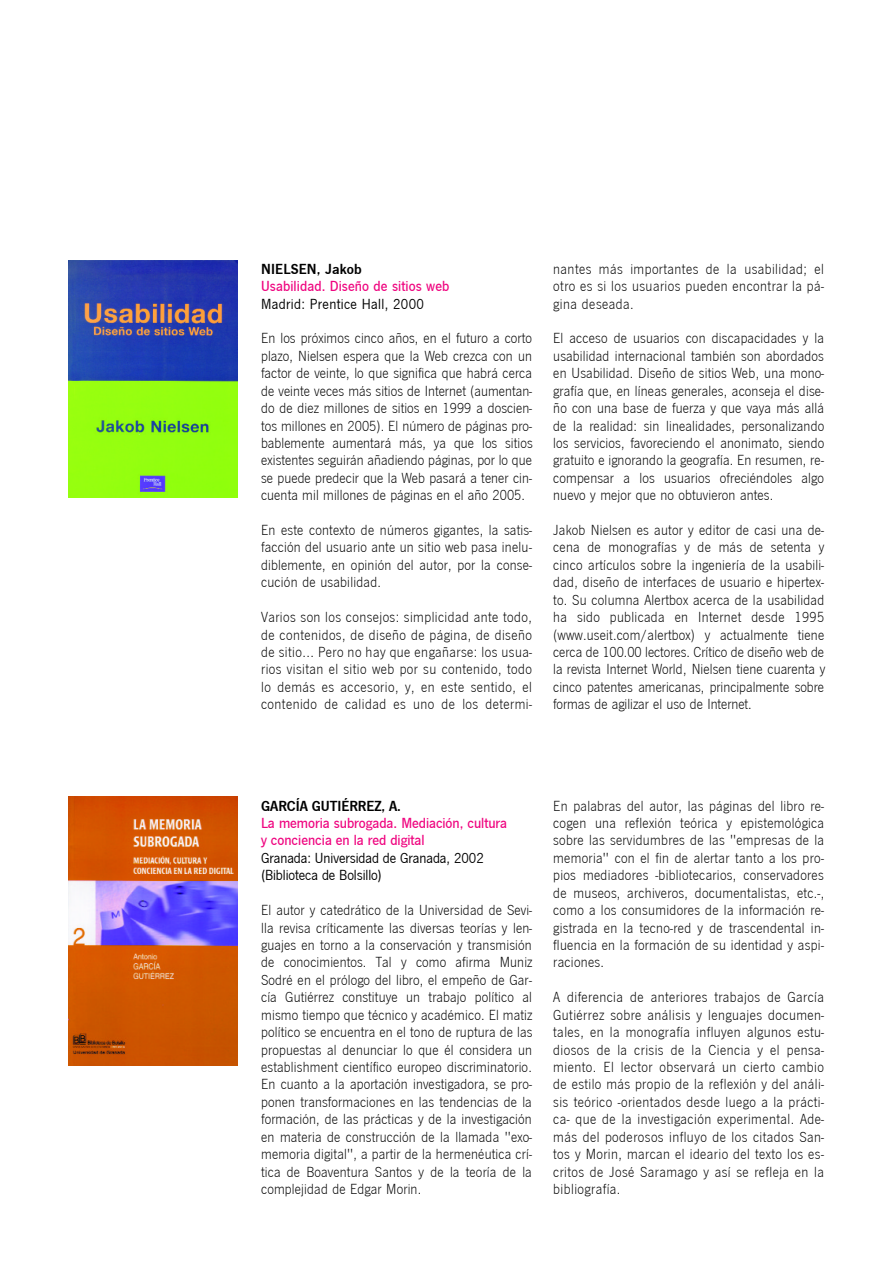
<style>
.page{position:relative;width:893px;height:1263px;background:#fff}
.page>*{position:absolute;margin:0;border:0;box-sizing:border-box;transform-origin:0 0}
.t1{font:15.15px/17.4px "News Got T Lig";letter-spacing:.01em;color:#000;text-align:justify}
.t2{font:15.15px/17.2px "News Got T Med";color:#ef047f}
.t3{font:15.15px/17.2px "News Got T";letter-spacing:-.005em;color:#000}
.t4{font:700 15.15px "News Got T Dem";color:#000}
.t5{font:15.15px "News Got T";letter-spacing:.025em;color:#000}
</style>
<div class="page">
<img style="left:68px;top:260px;width:169px;height:238px">
<img style="left:68px;top:796px;width:169px;height:269px">
<p class="t4" style="left:261px;top:260px;width:102px">NIELSEN, Jakob</p>
<p class="t2" style="left:261px;top:277px;width:190px">Usabilidad. Diseño de sitios web</p>
<p class="t5" style="left:261px;top:295px;width:164px">Madrid: Prentice Hall, 2000</p>
<p class="t1" style="left:261px;top:329px;width:273px">En los próximos cinco años, en el futuro a corto plazo, Nielsen espera que la Web crezca con un factor de veinte, lo que significa que habrá cerca de veinte veces más sitios de Internet (aumentan&shy;do de diez millones de sitios en 1999 a doscien&shy;tos millones en 2005). El número de páginas pro&shy;bablemente aumentará más, ya que los sitios existentes seguirán añadiendo páginas, por lo que se puede predecir que la Web pasará a tener cin&shy;cuenta mil millones de páginas en el año 2005.</p>
<p class="t1" style="left:261px;top:521px;width:272px">En este contexto de números gigantes, la satis&shy;facción del usuario ante un sitio web pasa inelu&shy;diblemente, en opinión del autor, por la conse&shy;cución de usabilidad.</p>
<p class="t1" style="left:261px;top:608px;width:272px">Varios son los consejos: simplicidad ante todo, de contenidos, de diseño de página, de diseño de sitio... Pero no hay que engañarse: los usua&shy;rios visitan el sitio web por su contenido, todo lo demás es accesorio, y, en este sentido, el contenido de calidad es uno de los determi-</p>
<p class="t1" style="left:553px;top:260px;width:272px">nantes más importantes de la usabilidad; el otro es si los usuarios pueden encontrar la pá&shy;gina deseada.</p>
<p class="t1" style="left:553px;top:329px;width:272px">El acceso de usuarios con discapacidades y la usabilidad internacional también son abordados en Usabilidad. Diseño de sitios Web, una mono&shy;grafía que, en líneas generales, aconseja el dise&shy;ño con una base de fuerza y que vaya más allá de la realidad: sin linealidades, personalizando los servicios, favoreciendo el anonimato, siendo gratuito e ignorando la geografía. En resumen, re&shy;compensar a los usuarios ofreciéndoles algo nuevo y mejor que no obtuvieron antes.</p>
<p class="t1" style="left:553px;top:521px;width:274px">Jakob Nielsen es autor y editor de casi una de&shy;cena de monografías y de más de setenta y cinco artículos sobre la ingeniería de la usabili&shy;dad, diseño de interfaces de usuario e hipertex&shy;to. Su columna Alertbox acerca de la usabilidad ha sido publicada en Internet desde 1995 (www.useit.com/alertbox) y actualmente tiene cerca de 100.00 lectores. Crítico de diseño web de la revista Internet World, Nielsen tiene cuarenta y cinco patentes americanas, principalmente sobre formas de agilizar el uso de Internet.</p>
<p class="t4" style="left:261px;top:797px;width:141px">GARCÍA GUTIÉRREZ, A.</p>
<p class="t2" style="left:261px;top:814px;width:247px">La memoria subrogada. Mediación, cultura y conciencia en la red digital</p>
<p class="t3" style="left:261px;top:849px;width:224px">Granada: Universidad de Granada, 2002 (Biblioteca de Bolsillo)</p>
<p class="t1" style="left:261px;top:901px;width:273px">El autor y catedrático de la Universidad de Sevi&shy;lla revisa críticamente las diversas teorías y len&shy;guajes en torno a la conservación y transmisión de conocimientos. Tal y como afirma Muniz Sodré en el prólogo del libro, el empeño de Gar&shy;cía Gutiérrez constituye un trabajo político al mismo tiempo que técnico y académico. El matiz político se encuentra en el tono de ruptura de las propuestas al denunciar lo que él considera un establishment científico europeo discriminatorio.<br>En cuanto a la aportación investigadora, se pro&shy;ponen transformaciones en las tendencias de la formación, de las prácticas y de la investigación en materia de construcción de la llamada "exo&shy;memoria digital", a partir de la hermenéutica crí&shy;tica de Boaventura Santos y de la teoría de la complejidad de Edgar Morin.</p>
<p class="t1" style="left:553px;top:797px;width:272px">En palabras del autor, las páginas del libro re&shy;cogen una reflexión teórica y epistemológica sobre las servidumbres de las "empresas de la memoria" con el fin de alertar tanto a los pro&shy;pios mediadores -bibliotecarios, conservadores de museos, archiveros, documentalistas, etc.-, como a los consumidores de la información re&shy;gistrada en la tecno-red y de trascendental in&shy;fluencia en la formación de su identidad y aspi&shy;raciones.</p>
<p class="t1" style="left:553px;top:988px;width:272px">A diferencia de anteriores trabajos de García Gutiérrez sobre análisis y lenguajes documen&shy;tales, en la monografía influyen algunos estu&shy;diosos de la crisis de la Ciencia y el pensa&shy;miento. El lector observará un cierto cambio de estilo más propio de la reflexión y del análi&shy;sis teórico -orientados desde luego a la prácti&shy;ca- que de la investigación experimental. Ade&shy;más del poderosos influyo de los citados San&shy;tos y Morin, marcan el ideario del texto los es&shy;critos de José Saramago y así se refleja en la bibliografía.</p>
</div>
